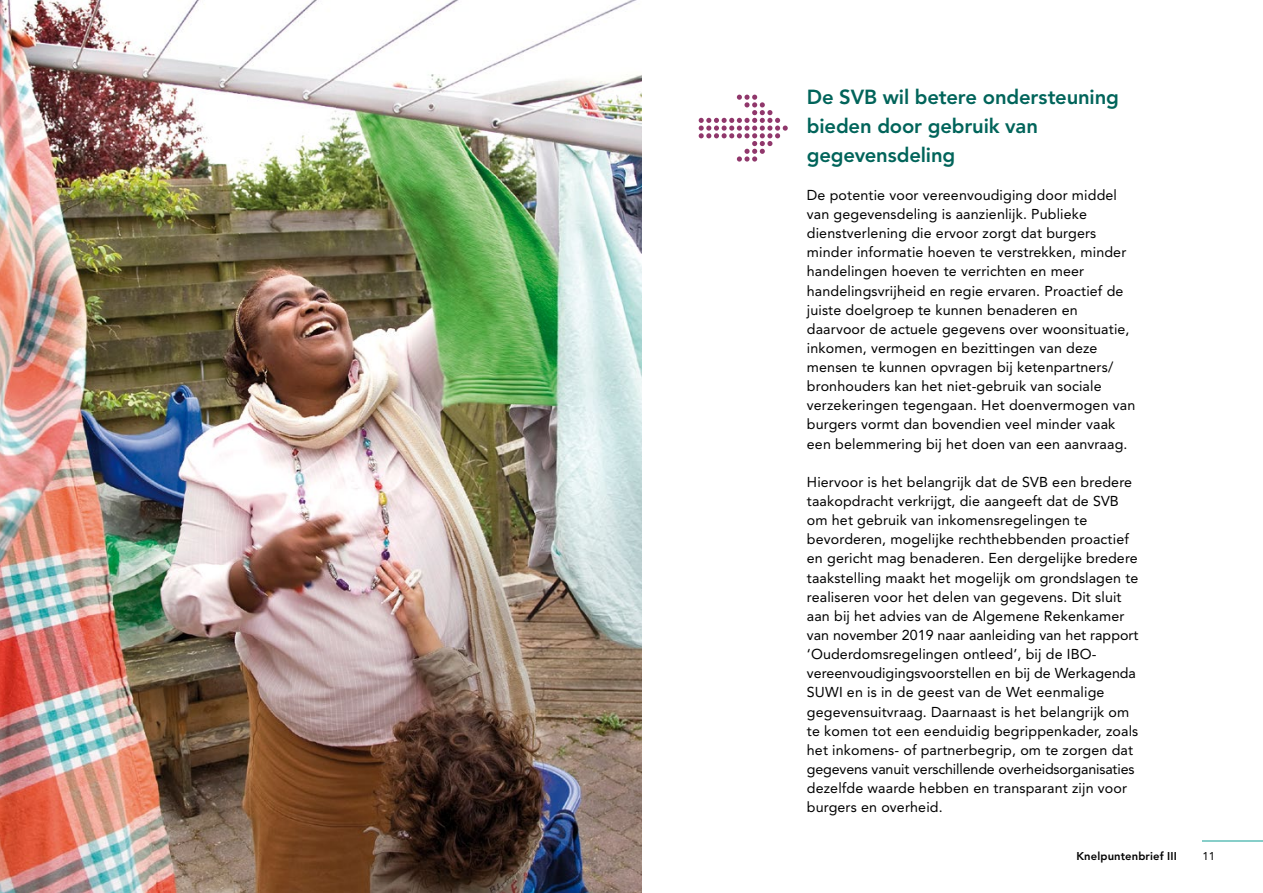
<style>
.page{position:relative;width:1263px;height:893px;background:#fff}
.page>*{position:absolute;margin:0;border:0;box-sizing:border-box;transform-origin:0 0}
.tussenkop_artikel_H2{font:800 20.25px/28.7px "Avenir LT Std";letter-spacing:-.01em;color:#01645a}
.platte_tekst{font:14.25px/19.2px "Avenir LT Std";letter-spacing:.01em;color:#000}
.t1{font:800 11.25px "Avenir LT Std";letter-spacing:.01em;color:#000}
.t2{font:11.25px "Avenir LT Std";color:#000}
</style>
<div class="page">
<img style="left:0;top:0;width:641px;height:893px">
<svg style="left:699px;top:95px;width:89px;height:67px"></svg>
<hr style="left:1202px;top:841px;width:61px;height:1px;background:#87cec9">
<h2 class="tussenkop_artikel_H2" style="left:807px;top:83px;width:313px">De SVB wil betere ondersteuning bieden door gebruik van gegevensdeling</h2>
<p class="platte_tekst" style="left:807px;top:185px;width:330px">De potentie voor vereenvoudiging door middel van gegevensdeling is aanzienlijk. Publieke dienstverlening die ervoor zorgt dat burgers minder informatie hoeven te verstrekken, minder handelingen hoeven te verrichten en meer handelingsvrijheid en regie ervaren. Proactief de juiste doelgroep te kunnen benaderen en daarvoor de actuele gegevens over woonsituatie, inkomen, vermogen en bezittingen van deze mensen te kunnen opvragen bij ketenpartners/ bronhouders kan het niet-gebruik van sociale verzekeringen tegengaan. Het doenvermogen van burgers vormt dan bovendien veel minder vaak een belemmering bij het doen van een aanvraag.</p>
<p class="platte_tekst" style="left:807px;top:472px;width:333px">Hiervoor is het belangrijk dat de SVB een bredere taakopdracht verkrijgt, die aangeeft dat de SVB om het gebruik van inkomensregelingen te bevorderen, mogelijke rechthebbenden proactief en gericht mag benaderen. Een dergelijke bredere taakstelling maakt het mogelijk om grondslagen te realiseren voor het delen van gegevens. Dit sluit aan bij het advies van de Algemene Rekenkamer van november 2019 naar aanleiding van het rapport ‘Ouderdomsregelingen ontleed’, bij de IBO&shy;vereenvoudigingsvoorstellen en bij de Werkagenda SUWI en is in de geest van de Wet eenmalige gegevensuitvraag. Daarnaast is het belangrijk om te komen tot een eenduidig begrippenkader, zoals het inkomens- of partnerbegrip, om te zorgen dat gegevens vanuit verschillende overheidsorganisaties dezelfde waarde hebben en transparant zijn voor burgers en overheid.</p>
<p class="t1" style="left:1076px;top:849px;width:102px">Knelpuntenbrief III</p>
<p class="t2" style="left:1202px;top:850px;width:14px">11</p>
</div>
